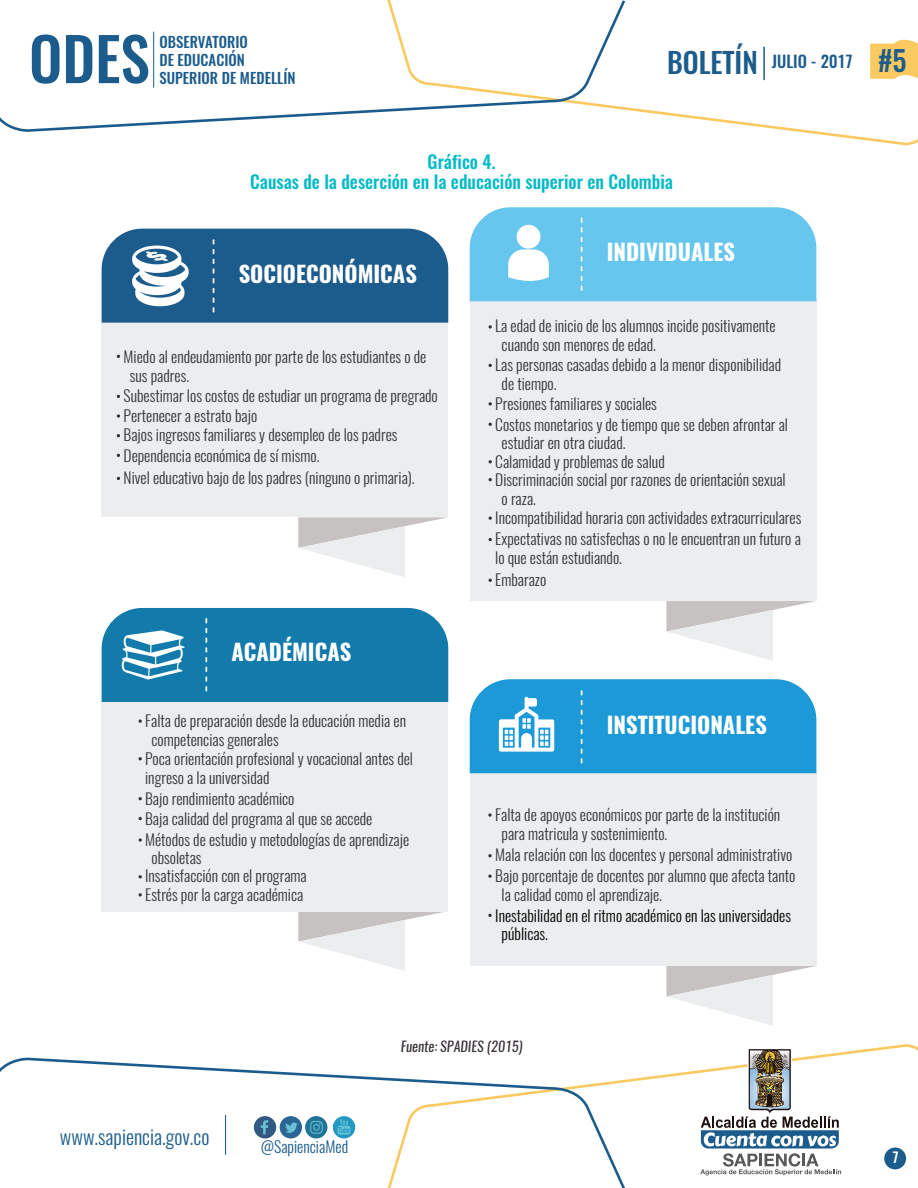
<style>
.page{position:relative;width:918px;height:1188px;background:#fff}
.page>*{position:absolute;margin:0;border:0;box-sizing:border-box;transform-origin:0 0}
.t1{font:500 59.4px "Oswald";color:#1c5c8d}
.t2{font:700 22.5px "Oswald";color:#fff}
.t3{font:300 20.1px "Oswald";color:#1c5c8d}
.t4{font:500 18px/20px "Oswald";color:#01bac7;text-align:center}
.t5{font:500 16.35px "Oswald";color:#1c5c8d}
.t6{font:300 15.6px/20.5px "Oswald";color:#323538}
.t7{font:300 15.6px/18.8px "Oswald";color:#000}
.t8{font:300 15.6px "Oswald";color:#1c5c8d}
.t9{font:500 14.85px/17.9px "Oswald";color:#1c5c8d}
.t10{font:500 14.25px "Oswald";color:#fff}
.t11{font:italic 14.1px "Oswald";color:#373037}
.s1{font-size:28.35px}
.s2{font-size:28.2px}
</style>
<div class="page">
<svg style="left:627px;top:46px;width:291px;height:100px"></svg>
<svg style="left:0;top:0;width:627px;height:132px"></svg>
<svg style="left:627px;top:1045px;width:291px;height:129px"></svg>
<svg style="left:0;top:1059px;width:627px;height:129px"></svg>
<hr style="left:153px;top:32px;width:1px;height:56px;background:#1c5c8d">
<svg style="left:870px;top:39px;width:48px;height:40px;background:#fad073"></svg>
<hr style="left:763px;top:47px;width:2px;height:33px;background:#1c5c8d">
<div style="left:254px;top:1116px;width:22px;height:22px;background:#315981;border-radius:50%"></div>
<div style="left:280px;top:1116px;width:22px;height:22px;background:#296695;border-radius:50%"></div>
<svg style="left:305px;top:1116px;width:22px;height:22px"></svg>
<svg style="left:333px;top:1116px;width:22px;height:22px"></svg>
<svg style="left:261px;top:1120px;width:7px;height:14px"></svg>
<svg style="left:338px;top:1119px;width:12px;height:16px"></svg>
<svg style="left:285px;top:1122px;width:13px;height:11px"></svg>
<div style="left:311px;top:1121px;width:11px;height:12px;border:1px solid #67c2d3;border-radius:3px"></div>
<div style="left:313px;top:1124px;width:7px;height:6px;border:1px solid #67c2d3;border-radius:50%"></div>
<hr style="left:225px;top:1115px;width:1px;height:40px;background:#1c5c8d">
<svg style="left:700px;top:1048px;width:141px;height:128px"></svg>
<div style="left:884px;top:1148px;width:22px;height:21px;background:#1c5c8d;border-radius:50%"></div>
<div style="left:102px;top:323px;width:346px;height:194px;background:#ebedee"></div>
<svg style="left:298px;top:517px;width:149px;height:60px"></svg>
<svg style="left:298px;top:911px;width:150px;height:60px"></svg>
<div style="left:470px;top:771px;width:346px;height:195px;background:#ebedee"></div>
<svg style="left:666px;top:966px;width:150px;height:60px"></svg>
<div style="left:470px;top:298px;width:346px;height:303px;background:#ebedee"></div>
<svg style="left:666px;top:601px;width:150px;height:60px"></svg>
<div style="left:102px;top:702px;width:346px;height:209px;background:#ebedee"></div>
<svg style="left:489px;top:325px;width:3px;height:4px"></svg>
<svg style="left:489px;top:402px;width:3px;height:4px"></svg>
<svg style="left:139px;top:838px;width:3px;height:4px"></svg>
<svg style="left:117px;top:414px;width:3px;height:4px"></svg>
<svg style="left:117px;top:434px;width:3px;height:4px"></svg>
<svg style="left:488px;top:813px;width:4px;height:4px"></svg>
<svg style="left:488px;top:854px;width:4px;height:4px"></svg>
<svg style="left:488px;top:874px;width:4px;height:4px"></svg>
<svg style="left:488px;top:913px;width:4px;height:4px"></svg>
<svg style="left:102px;top:229px;width:346px;height:94px;background:#2f6a96"></svg>
<svg style="left:470px;top:207px;width:346px;height:94px;background:#72caee"></svg>
<svg style="left:102px;top:608px;width:346px;height:94px;background:#2183b0"></svg>
<svg style="left:470px;top:679px;width:346px;height:94px;background:#2aa1d9"></svg>
<h1 class="t1" style="left:29px;top:18px;width:122px">ODES</h1>
<p class="t9" style="left:159px;top:34px;width:138px">OBSERVATORIO<br>DE EDUCACIÓN<br>SUPERIOR DE MEDELLÍN</p>
<p class="t5" style="left:667px;top:50px;width:241px"><span class="s1">BOLETÍN</span> JULIO - 2017 <span class="s2">#5</span></p>
<p class="t4" style="left:250px;top:152px;width:424px">Gráfico 4.<br>Causas de la deserción en la educación superior en Colombia</p>
<h2 class="t2" style="left:239px;top:258px;width:180px">SOCIOECONÓMICAS</h2>
<p class="t6" style="left:130px;top:347px;width:298px;line-height:18.8px;text-indent:-6px">Miedo al endeudamiento por parte de los estudiantes o de sus padres.</p>
<p class="t6" style="left:124px;top:405px;width:293px">Pertenecer a estrato bajo<br>Bajos ingresos familiares y desempleo de los padres Dependencia económica de sí mismo.<br>Nivel educativo bajo de los padres (ninguno o primaria).</p>
<p class="t6" style="left:124px;top:385px;width:316px">Subestimar los costos de estudiar un programa de pregrado</p>
<h2 class="t2" style="left:231px;top:637px;width:121px">ACADÉMICAS</h2>
<p class="t6" style="left:145px;top:710px;width:262px">Falta de preparación desde la educación media en</p>
<p class="t6" style="left:151px;top:729px;width:129px">competencias generales</p>
<p class="t6" style="left:145px;top:749px;width:269px">Poca orientación profesional y vocacional antes del</p>
<p class="t6" style="left:145px;top:767px;width:126px">ingreso a la universidad</p>
<p class="t6" style="left:145px;top:788px;width:266px">Bajo rendimiento académico<br>Baja calidad del programa al que se accede<br>Métodos de estudio y metodologías de aprendizaje</p>
<p class="t6" style="left:145px;top:849px;width:163px;line-height:18.3px;text-indent:6px">obsoletas<br>Insatisfacción con el programa<br>Estrés por la carga académica</p>
<h2 class="t2" style="left:607px;top:236px;width:130px">INDIVIDUALES</h2>
<p class="t6" style="left:495px;top:316px;width:282px">La edad de inicio de los alumnos incide positivamente</p>
<p class="t6" style="left:502px;top:335px;width:156px">cuando son menores de edad.</p>
<p class="t6" style="left:495px;top:355px;width:287px">Las personas casadas debido a la menor disponibilidad</p>
<p class="t6" style="left:502px;top:373px;width:57px">de tiempo.</p>
<p class="t6" style="left:495px;top:394px;width:294px">Presiones familiares y sociales<br>Costos monetarios y de tiempo que se deben afrontar al</p>
<p class="t6" style="left:502px;top:433px;width:125px">estudiar en otra ciudad.</p>
<p class="t6" style="left:495px;top:451px;width:171px">Calamidad y problemas de salud</p>
<p class="t6" style="left:495px;top:470px;width:292px">Discriminación social por razones de orientación sexual</p>
<p class="t6" style="left:502px;top:489px;width:36px">o raza.</p>
<p class="t6" style="left:495px;top:507px;width:308px">Incompatibilidad horaria con actividades extracurriculares</p>
<p class="t6" style="left:495px;top:530px;width:307px;line-height:18.8px">Expectativas no satisfechas o no le encuentran un futuro a lo que están estudiando.</p>
<p class="t6" style="left:495px;top:570px;width:53px">Embarazo</p>
<h2 class="t2" style="left:607px;top:709px;width:162px">INSTITUCIONALES</h2>
<p class="t6" style="left:502px;top:805px;width:280px;line-height:18.8px;text-indent:-6px">Falta de apoyos económicos por parte de la institución para matricula y sostenimiento.</p>
<p class="t6" style="left:495px;top:844px;width:302px;line-height:21.3px">Mala relación con los docentes y personal administrativo<br>Bajo porcentaje de docentes por alumno que afecta tanto</p>
<p class="t6" style="left:502px;top:884px;width:162px">la calidad como el aprendizaje.</p>
<p class="t7" style="left:502px;top:906px;width:291px;text-indent:-6px">Inestabilidad en el ritmo académico en las universidades públicas.</p>
<p class="t3" style="left:60px;top:1123px;width:151px">www.sapiencia.gov.co</p>
<p class="t8" style="left:261px;top:1136px;width:89px">@SapienciaMed</p>
<p class="t11" style="left:401px;top:1037px;width:123px">Fuente: SPADIES (2015)</p>
<p class="t10" style="left:893px;top:1148px;width:8px">7</p>
</div>
